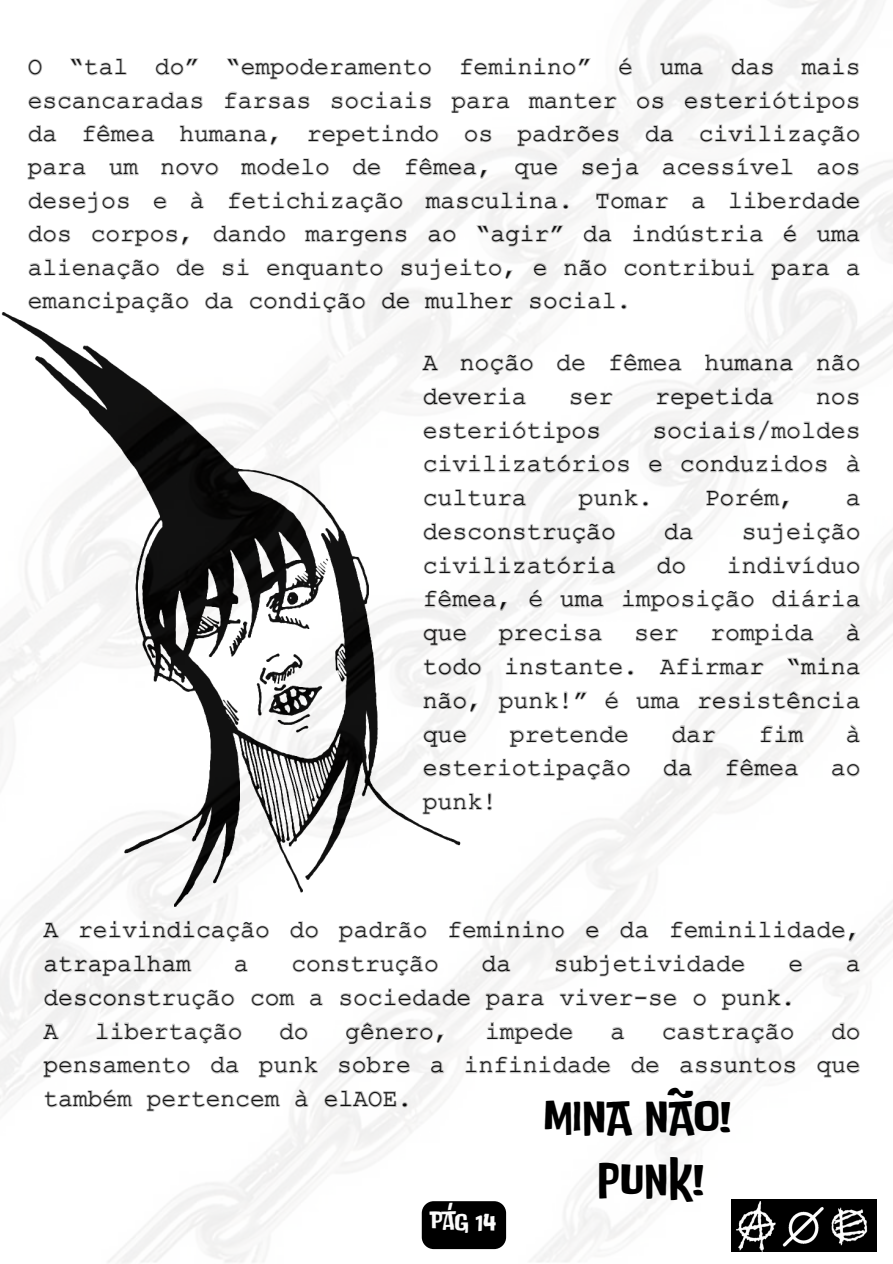
<style>
.page{position:relative;width:893px;height:1264px;background:#fff}
.page>*{position:absolute;margin:0;border:0;box-sizing:border-box;transform-origin:0 0}
.t1{font:46.2px "Do Ub Le Ba Ss";color:#000}
.t2{font:24.75px/33.8px "Courier New";color:#000;text-align:justify}
.t3{font:24.6px/33.5px "Courier New";color:#000;text-align:justify}
.t4{font:24.15px "Do Ub Le Ba Ss";color:#fcfcfc}
</style>
<div class="page">
<img style="left:0;top:0;width:892px;height:1263px">
<div style="left:422px;top:1201px;width:84px;height:47px;background:#000"></div>
<img style="left:731px;top:1199px;width:144px;height:52px">
<p class="t3" style="left:28px;top:51px;width:834px">O “tal do” “empoderamento feminino” é uma das mais escancaradas farsas sociais para manter os esteriótipos da fêmea humana, repetindo os padrões da civilização para um novo modelo de fêmea, que seja acessível aos desejos e à fetichização masculina. Tomar a liberdade dos corpos, dando margens ao “agir” da indústria é uma alienação de si enquanto sujeito, e não contribui para a emancipação da condição de mulher social.</p>
<p class="t2" style="left:422px;top:346px;width:439px">A noção de fêmea humana não deveria</p>
<p class="t2" style="left:568px;top:380px;width:46px">ser</p>
<p class="t2" style="left:655px;top:380px;width:120px">repetida</p>
<p class="t2" style="left:816px;top:380px;width:46px">nos</p>
<p class="t2" style="left:422px;top:414px;width:180px">esteriótipos</p>
<p class="t2" style="left:422px;top:414px;width:439px;text-indent:230px">sociais/moldes civilizatórios e conduzidos à cultura</p>
<p class="t2" style="left:578px;top:481px;width:76px">punk.</p>
<p class="t2" style="left:704px;top:481px;width:91px">Porém,</p>
<p class="t2" style="left:845px;top:481px;width:16px">a</p>
<p class="t2" style="left:422px;top:515px;width:195px">desconstrução</p>
<p class="t2" style="left:664px;top:515px;width:31px">da</p>
<p class="t2" style="left:741px;top:515px;width:120px">sujeição</p>
<p class="t2" style="left:422px;top:549px;width:195px">civilizatória</p>
<p class="t2" style="left:656px;top:549px;width:31px">do</p>
<p class="t2" style="left:422px;top:549px;width:439px;text-indent:304px">indivíduo fêmea, é uma imposição diária que</p>
<p class="t2" style="left:422px;top:616px;width:439px;text-indent:423px">à todo instante. Afirmar “mina não, punk!” é uma resistência que</p>
<p class="t2" style="left:498px;top:616px;width:106px">precisa</p>
<p class="t2" style="left:634px;top:616px;width:46px">ser</p>
<p class="t2" style="left:710px;top:616px;width:106px">rompida</p>
<p class="t2" style="left:510px;top:718px;width:120px">pretende</p>
<p class="t2" style="left:671px;top:718px;width:46px">dar</p>
<p class="t2" style="left:758px;top:718px;width:46px">fim</p>
<p class="t2" style="left:845px;top:718px;width:16px">à</p>
<p class="t2" style="left:422px;top:751px;width:210px">esteriotipação</p>
<p class="t2" style="left:662px;top:751px;width:31px">da</p>
<p class="t2" style="left:724px;top:751px;width:76px">fêmea</p>
<p class="t2" style="left:830px;top:751px;width:31px">ao</p>
<p class="t2" style="left:422px;top:785px;width:76px">punk!</p>
<p class="t3" style="left:44px;top:913px;width:818px">A reivindicação do padrão feminino e da feminilidade, atrapalham</p>
<p class="t3" style="left:234px;top:947px;width:16px">a</p>
<p class="t3" style="left:291px;top:947px;width:149px">construção</p>
<p class="t3" style="left:481px;top:947px;width:31px">da</p>
<p class="t3" style="left:554px;top:947px;width:193px">subjetividade</p>
<p class="t3" style="left:788px;top:947px;width:16px">e</p>
<p class="t3" style="left:845px;top:947px;width:16px">a</p>
<p class="t3" style="left:44px;top:981px;width:753px">desconstrução com a sociedade para viver-se o punk.</p>
<p class="t3" style="left:44px;top:1015px;width:16px">A</p>
<p class="t3" style="left:95px;top:1015px;width:149px">libertação</p>
<p class="t3" style="left:279px;top:1015px;width:31px">do</p>
<p class="t3" style="left:345px;top:1015px;width:105px">gênero,</p>
<p class="t3" style="left:485px;top:1015px;width:90px">impede</p>
<p class="t3" style="left:610px;top:1015px;width:16px">a</p>
<p class="t3" style="left:661px;top:1015px;width:134px">castração</p>
<p class="t3" style="left:44px;top:1015px;width:818px;text-indent:787px">do pensamento da punk sobre a infinidade de assuntos que também pertencem à elAOE.</p>
<p class="t1" style="left:543px;top:1086px;width:190px">MINA NÃO!</p>
<p class="t1" style="left:596px;top:1149px;width:109px">PUNK!</p>
<p class="t4" style="left:431px;top:1207px;width:66px">pág 14</p>
</div>
